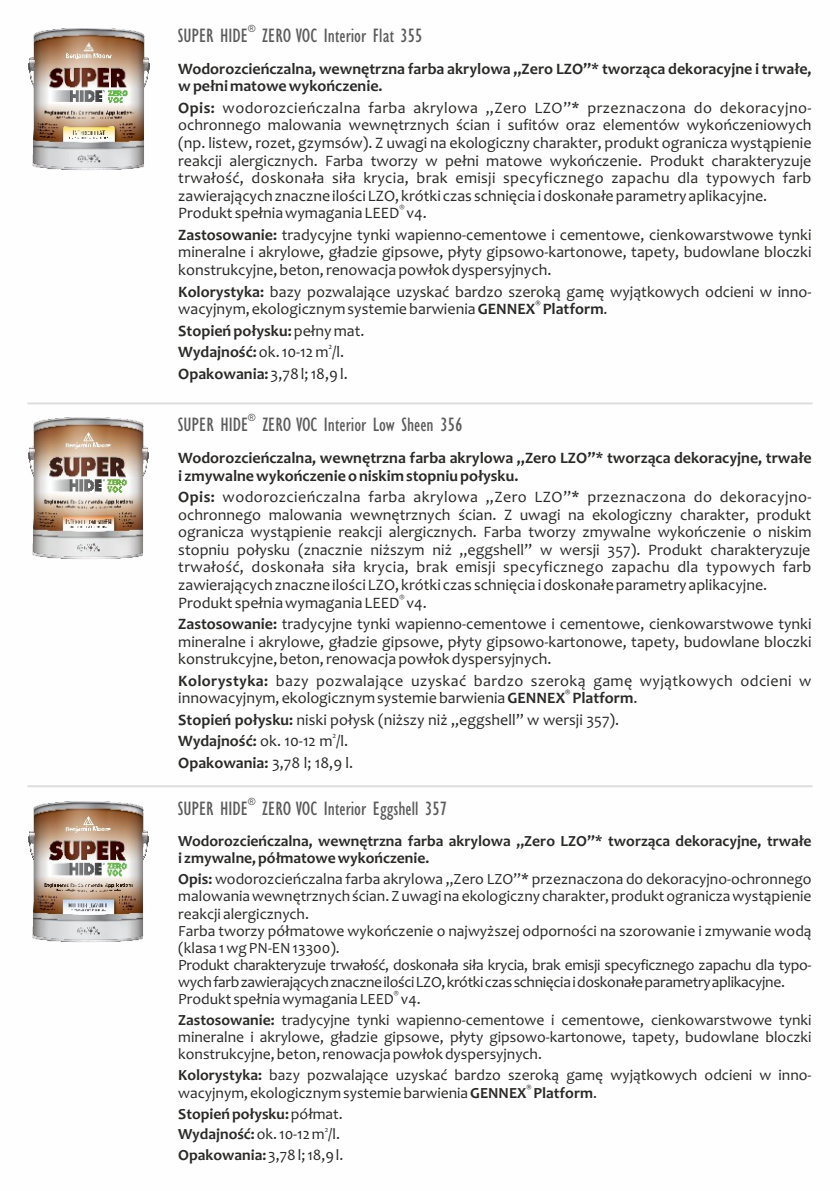
<style>
.page{position:relative;width:840px;height:1191px;background:#fff}
.page>*{position:absolute;margin:0;border:0;box-sizing:border-box;transform-origin:0 0}
.t1{font:condensed 20px "Gill Sans";color:#5b5b5b}
.t2{font:16px/17.6px "Candara";color:#2b2a29}
.t3{font:700 16px/17.6px "Candara";color:#2b2a29}
.t4{font:16px "Candara";letter-spacing:.025em;color:#2b2a29}
.t5{font:15.6px/17.2px "Candara";color:#2b2a29}
.t6{font:700 15.6px/17.2px "Candara";color:#2b2a29}
.t7{font:condensed 10px "Gill Sans";color:#5b5b5b}
.t8{font:8px "Candara";color:#2b2a29}
.t9{font:700 8px "Candara";color:#2b2a29}
.t10{font:7.8px "Candara";color:#2b2a29}
.t11{font:700 7.8px "Candara";color:#2b2a29}
.s1{font-weight:700}
</style>
<div class="page">
<hr style="left:28px;top:402px;width:783px;height:2px;background:#5b5b5b">
<hr style="left:28px;top:785px;width:783px;height:2px;background:#5b5b5b">
<img style="left:28px;top:28px;width:122px;height:142px">
<img style="left:28px;top:801px;width:121px;height:141px">
<img style="left:29px;top:417px;width:120px;height:142px">
<p class="t7" style="left:248px;top:25px;width:9px">®</p>
<p class="t1" style="left:178px;top:28px;width:246px">SUPER HIDE ZERO VOC Interior Flat 355</p>
<p class="t3" style="left:178px;top:61px;width:634px">Wodorozcieńczalna, wewnętrzna farba akrylowa „Zero LZO”* tworząca dekoracyjne i trwałe, w pełni matowe wykończenie.</p>
<p class="t2" style="left:178px;top:100px;width:634px;text-align:justify"><span class="s1">Opis:</span> wodorozcieńczalna farba akrylowa „Zero LZO”* przeznaczona do dekoracyjno&shy;ochronnego malowania wewnętrznych ścian i sufitów oraz elementów wykończeniowych (np. listew, rozet, gzymsów). Z uwagi na ekologiczny charakter, produkt ogranicza wystąpienie reakcji alergicznych. Farba tworzy w pełni matowe wykończenie. Produkt charakteryzuje trwałość, doskonała siła krycia, brak emisji specyficznego zapachu dla typowych farb zawierających znaczne ilości LZO, krótki czas schnięcia i doskonałe parametry aplikacyjne.</p>
<p class="t8" style="left:399px;top:204px;width:7px">®</p>
<p class="t2" style="left:178px;top:204px;width:634px;line-height:21.4px">Produkt spełnia wymagania LEED v4.<br><span class="s1">Zastosowanie:</span> tradycyjne tynki wapienno-cementowe i cementowe, cienkowarstwowe tynki</p>
<p class="t2" style="left:178px;top:245px;width:634px">mineralne i akrylowe, gładzie gipsowe, płyty gipsowo-kartonowe, tapety, budowlane bloczki konstrukcyjne, beton, renowacja powłok dyspersyjnych.</p>
<p class="t2" style="left:178px;top:284px;width:634px"><span class="s1">Kolorystyka:</span> bazy pozwalające uzyskać bardzo szeroką gamę wyjątkowych odcieni w inno-</p>
<p class="t9" style="left:535px;top:300px;width:7px">®</p>
<p class="t2" style="left:178px;top:300px;width:430px;line-height:21.4px">wacyjnym, ekologicznym systemie barwienia <span class="s1">GENNEX Platform</span>.<br><span class="s1">Stopień połysku:</span>pełny mat.</p>
<p class="t8" style="left:328px;top:343px;width:5px">2</p>
<p class="t2" style="left:178px;top:343px;width:171px;line-height:21.4px"><span class="s1">Wydajność:</span>ok. 10-12 m /l.<br><span class="s1">Opakowania:</span> 3,78 l; 18,9 l.</p>
<p class="t7" style="left:248px;top:414px;width:9px">®</p>
<p class="t1" style="left:178px;top:417px;width:286px">SUPER HIDE ZERO VOC Interior Low Sheen 356</p>
<p class="t3" style="left:178px;top:450px;width:634px">Wodorozcieńczalna, wewnętrzna farba akrylowa „Zero LZO”* tworząca dekoracyjne, trwałe i zmywalne wykończenie o niskim stopniu połysku.</p>
<p class="t2" style="left:178px;top:489px;width:634px;text-align:justify"><span class="s1">Opis:</span> wodorozcieńczalna farba akrylowa „Zero LZO”* przeznaczona do dekoracyjno&shy;ochronnego malowania wewnętrznych ścian. Z uwagi na ekologiczny charakter, produkt ogranicza wystąpienie reakcji alergicznych. Farba tworzy zmywalne wykończenie o niskim stopniu połysku (znacznie niższym niż „eggshell” w wersji 357). Produkt charakteryzuje trwałość, doskonała siła krycia, brak emisji specyficznego zapachu dla typowych farb zawierających znaczne ilości LZO, krótki czas schnięcia i doskonałe parametry aplikacyjne.</p>
<p class="t8" style="left:399px;top:593px;width:7px">®</p>
<p class="t2" style="left:178px;top:593px;width:634px;line-height:21.4px">Produkt spełnia wymagania LEED v4.<br><span class="s1">Zastosowanie:</span> tradycyjne tynki wapienno-cementowe i cementowe, cienkowarstwowe tynki</p>
<p class="t2" style="left:178px;top:634px;width:634px">mineralne i akrylowe, gładzie gipsowe, płyty gipsowo-kartonowe, tapety, budowlane bloczki konstrukcyjne, beton, renowacja powłok dyspersyjnych.</p>
<p class="t4" style="left:178px;top:674px;width:634px"><span class="s1">Kolorystyka:</span> bazy pozwalające uzyskać bardzo szeroką gamę wyjątkowych odcieni w</p>
<p class="t9" style="left:564px;top:689px;width:7px">®</p>
<p class="t2" style="left:178px;top:689px;width:460px;line-height:21.4px">innowacyjnym, ekologicznym systemie barwienia <span class="s1">GENNEX Platform</span>.<br><span class="s1">Stopień połysku:</span> niski połysk (niższy niż „eggshell” w wersji 357).</p>
<p class="t8" style="left:332px;top:732px;width:5px">2</p>
<p class="t2" style="left:178px;top:732px;width:176px;line-height:21.4px"><span class="s1">Wydajność:</span> ok. 10-12 m /l.<br><span class="s1">Opakowania:</span> 3,78 l; 18,9 l.</p>
<p class="t7" style="left:248px;top:797px;width:9px">®</p>
<p class="t1" style="left:178px;top:800px;width:271px">SUPER HIDE ZERO VOC Interior Eggshell 357</p>
<p class="t6" style="left:178px;top:834px;width:634px">Wodorozcieńczalna, wewnętrzna farba akrylowa „Zero LZO”* tworząca dekoracyjne, trwałe i zmywalne, półmatowe wykończenie.</p>
<p class="t5" style="left:178px;top:872px;width:634px"><span class="s1">Opis:</span> wodorozcieńczalna farba akrylowa „Zero LZO”* przeznaczona do dekoracyjno-ochronnego malowania wewnętrznych ścian. Z uwagi na ekologiczny charakter, produkt ogranicza wystąpienie reakcji alergicznych.<br>Farba tworzy półmatowe wykończenie o najwyższej odporności na szorowanie i zmywanie wodą (klasa 1 wg PN-EN 13300).<br>Produkt charakteryzuje trwałość, doskonała siła krycia, brak emisji specyficznego zapachu dla typo&shy;wychfarbzawierającychznaczneilościLZO,krótkiczasschnięciaidoskonałeparametryaplikacyjne.</p>
<p class="t10" style="left:393px;top:990px;width:6px">®</p>
<p class="t5" style="left:178px;top:990px;width:634px;line-height:21px">Produkt spełnia wymagania LEED v4.<br><span class="s1">Zastosowanie:</span> tradycyjne tynki wapienno-cementowe i cementowe, cienkowarstwowe tynki</p>
<p class="t5" style="left:178px;top:1030px;width:634px">mineralne i akrylowe, gładzie gipsowe, płyty gipsowo-kartonowe, tapety, budowlane bloczki konstrukcyjne, beton, renowacja powłok dyspersyjnych.</p>
<p class="t5" style="left:178px;top:1068px;width:634px"><span class="s1">Kolorystyka:</span> bazy pozwalające uzyskać bardzo szeroką gamę wyjątkowych odcieni w inno-</p>
<p class="t11" style="left:526px;top:1084px;width:7px">®</p>
<p class="t5" style="left:178px;top:1083px;width:420px;line-height:21px">wacyjnym, ekologicznym systemie barwienia <span class="s1">GENNEX Platform</span>.<br><span class="s1">Stopień połysku:</span>półmat.</p>
<p class="t10" style="left:324px;top:1126px;width:5px">2</p>
<p class="t5" style="left:178px;top:1125px;width:167px;line-height:21px"><span class="s1">Wydajność:</span>ok. 10-12 m /l.<br><span class="s1">Opakowania:</span> 3,78 l; 18,9 l.</p>
</div>
